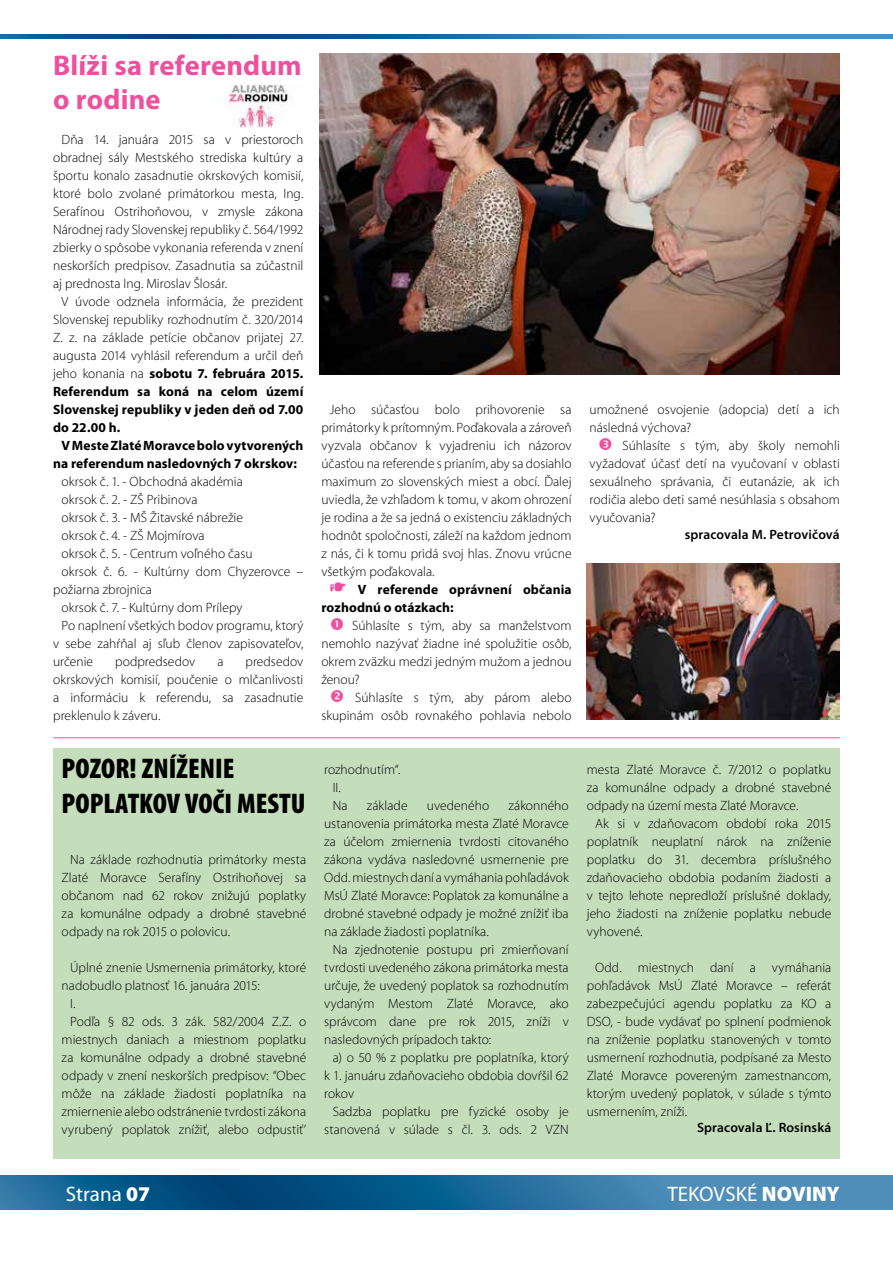
<style>
.page{position:relative;width:893px;height:1263px;background:#fff}
.page>*{position:absolute;margin:0;border:0;box-sizing:border-box;transform-origin:0 0}
.t1{font:900 condensed 28.5px/34.2px "Mini Pro";color:#000}
.t2{font:700 28.5px/34.2px "Mini Pro";letter-spacing:.01em;color:#ee509d}
.t3{font:21px "Mini Pro";color:#fff}
.t4{font:300 13.5px/18px "Mini Pro";color:#000;text-align:justify}
.t5{font:700 13.5px/18px "Mini Pro";letter-spacing:.01em;color:#000}
.t6{font:600 13.5px "Mini Pro";letter-spacing:.01em;color:#000}
.s1{font-weight:700}
.s2{font-family:"Breezi Icon Set";font-weight:400;font-size:16.5px;color:#ee509d}
.s3{font-weight:900}
</style>
<div class="page">
<svg style="left:0;top:1176px;width:893px;height:34px;background:#226c9a"></svg>
<svg style="left:0;top:34px;width:893px;height:4px;background:#246d9c"></svg>
<div style="left:53px;top:748px;width:787px;height:411px;background:#c4debb"></div>
<img style="left:320px;top:53px;width:520px;height:322px">
<img style="left:586px;top:563px;width:254px;height:157px">
<img style="left:224px;top:84px;width:64px;height:44px">
<hr style="left:53px;top:737px;width:787px;height:1px;background:#ee509d">
<h1 class="t2" style="left:53px;top:48px;width:250px">Blíži sa referendum o rodine</h1>
<p class="t4" style="left:53px;top:131px;width:252px;text-indent:9px">Dňa 14. januára 2015 sa v priestoroch obradnej sály Mestského strediska kultúry a športu konalo zasadnutie okrskových komisií, ktoré bolo zvolané primátorkou mesta, Ing.<br>Serafínou Ostrihoňovou, v zmysle zákona Národnej rady Slovenskej republiky č. 564/1992 zbierky o spôsobe vykonania referenda v znení neskorších predpisov. Zasadnutia sa zúčastnil aj prednosta Ing. Miroslav Šlosár.</p>
<p class="t4" style="left:53px;top:293px;width:252px;text-indent:9px">V úvode odznela informácia, že prezident Slovenskej republiky rozhodnutím č. 320/2014<br>Z. z. na základe petície občanov prijatej 27. augusta 2014 vyhlásil referendum a určil deň jeho konania na <span class="s1">sobotu 7. februára 2015.<br>Referendum sa koná na celom území Slovenskej republiky v jeden deň od 7.00 do 22.00 h.</span></p>
<p class="t5" style="left:53px;top:437px;width:252px;text-indent:9px">V Meste Zlaté Moravce bolo vytvorených na referendum nasledovných 7 okrskov:</p>
<p class="t4" style="left:62px;top:473px;width:183px">okrsok č. 1. - Obchodná akadémia</p>
<p class="t4" style="left:62px;top:491px;width:137px">okrsok č. 2. - ZŠ Pribinova</p>
<p class="t4" style="left:62px;top:509px;width:183px">okrsok č. 3. - MŠ Žitavské nábrežie</p>
<p class="t4" style="left:62px;top:527px;width:145px">okrsok č. 4. - ZŠ Mojmírova</p>
<p class="t4" style="left:62px;top:545px;width:192px">okrsok č. 5. - Centrum voľného času</p>
<p class="t4" style="left:62px;top:563px;width:243px">okrsok č. 6. - Kultúrny dom Chyzerovce –</p>
<p class="t4" style="left:53px;top:581px;width:100px">požiarna zbrojnica</p>
<p class="t4" style="left:62px;top:599px;width:182px">okrsok č. 7. - Kultúrny dom Prílepy</p>
<p class="t4" style="left:62px;top:617px;width:243px">Po naplnení všetkých bodov programu, ktorý</p>
<p class="t4" style="left:53px;top:635px;width:252px">v sebe zahŕňal aj sľub členov zapisovateľov,</p>
<p class="t4" style="left:53px;top:653px;width:41px">určenie</p>
<p class="t4" style="left:115px;top:653px;width:82px">podpredsedov</p>
<p class="t4" style="left:217px;top:653px;width:8px">a</p>
<p class="t4" style="left:53px;top:653px;width:252px;text-indent:192px">predsedov okrskových komisií, poučenie o mlčanlivosti a informáciu k referendu, sa zasadnutie preklenulo k záveru.</p>
<h1 class="t1" style="left:62px;top:752px;width:246px">POZOR! ZNÍŽENIE<br>POPLATKOV VOČI MESTU</h1>
<p class="t4" style="left:62px;top:851px;width:246px;text-indent:9px">Na základe rozhodnutia primátorky mesta Zlaté Moravce Serafíny Ostrihoňovej sa občanom nad 62 rokov znižujú poplatky za komunálne odpady a drobné stavebné odpady na rok 2015 o polovicu.</p>
<p class="t4" style="left:70px;top:959px;width:238px">Úplné znenie Usmernenia primátorky, ktoré</p>
<p class="t4" style="left:62px;top:977px;width:200px">nadobudlo platnosť 16. januára 2015:</p>
<p class="t4" style="left:70px;top:995px;width:7px">I.</p>
<p class="t4" style="left:70px;top:1013px;width:238px">Podľa § 82 ods. 3 zák. 582/2004 Z.Z. o</p>
<p class="t4" style="left:62px;top:1031px;width:246px">miestnych daniach a miestnom poplatku</p>
<p class="t4" style="left:62px;top:1049px;width:246px">za komunálne odpady a drobné stavebné</p>
<p class="t4" style="left:62px;top:1067px;width:246px">odpady v znení neskorších predpisov: “Obec</p>
<p class="t4" style="left:62px;top:1085px;width:246px">môže na základe žiadosti poplatníka na</p>
<p class="t4" style="left:62px;top:1103px;width:246px">zmiernenie alebo odstránenie tvrdosti zákona</p>
<p class="t4" style="left:62px;top:1121px;width:246px">vyrubený poplatok znížiť, alebo odpustiť’</p>
<p class="t4" style="left:321px;top:401px;width:252px;text-indent:9px">Jeho súčasťou bolo prihovorenie sa primátorky k prítomným. Poďakovala a zároveň vyzvala občanov k vyjadreniu ich názorov účasťou na referende s prianím, aby sa dosiahlo maximum zo slovenských miest a obcí. Ďalej uviedla, že vzhľadom k tomu, v akom ohrození je rodina a že sa jedná o existenciu základných hodnôt spoločnosti, záleží na každom jednom z nás, či k tomu pridá svoj hlas. Znovu vrúcne všetkým poďakovala.</p>
<p class="t5" style="left:321px;top:581px;width:252px;text-indent:9px"><span class="s2">z</span> V referende oprávnení občania rozhodnú o otázkach:</p>
<p class="t4" style="left:321px;top:617px;width:252px;text-indent:31px">Súhlasíte s tým, aby sa manželstvom nemohlo nazývať žiadne iné spolužitie osôb, okrem zväzku medzi jedným mužom a jednou ženou?</p>
<p class="t4" style="left:321px;top:689px;width:252px;text-align:right">Súhlasíte s tým, aby párom alebo skupinám osôb rovnakého pohlavia nebolo</p>
<p class="t4" style="left:590px;top:401px;width:252px">umožnené osvojenie (adopcia) detí a ich následná výchova?</p>
<p class="t4" style="left:590px;top:437px;width:252px;text-indent:33px">Súhlasíte s tým, aby školy nemohli vyžadovať účasť detí na vyučovaní v oblasti sexuálneho správania, či eutanázie, ak ich rodičia alebo deti samé nesúhlasia s obsahom vyučovania?</p>
<p class="t6" style="left:685px;top:526px;width:157px">spracovala M. Petrovičová</p>
<p class="t4" style="left:333px;top:761px;width:69px;text-align:left;text-indent:-9px">rozhodnutím“.<br>II.<br>Na</p>
<p class="t4" style="left:324px;top:797px;width:246px;text-indent:184px">zákonného ustanovenia primátorka mesta Zlaté Moravce za účelom zmiernenia tvrdosti citovaného zákona vydáva nasledovné usmernenie pre Odd. miestnych daní a vymáhania pohľadávok MsÚ Zlaté Moravce: Poplatok za komunálne a drobné stavebné odpady je možné znížiť iba na základe žiadosti poplatníka.</p>
<p class="t4" style="left:324px;top:941px;width:246px;text-indent:9px">Na zjednotenie postupu pri zmierňovaní tvrdosti uvedeného zákona primátorka mesta určuje, že uvedený poplatok sa rozhodnutím vydaným Mestom Zlaté Moravce, ako správcom dane pre rok 2015, zníži v nasledovných prípadoch takto:</p>
<p class="t4" style="left:324px;top:1049px;width:246px;text-align:left;text-indent:9px">a) o 50 % z poplatku pre poplatníka, ktorý k 1. januáru zdaňovacieho obdobia dovŕšil 62 rokov</p>
<p class="t4" style="left:324px;top:1103px;width:246px;text-align:right">Sadzba poplatku pre fyzické osoby je stanovená v súlade s čl. 3. ods. 2 VZN</p>
<p class="t4" style="left:367px;top:797px;width:42px">základe</p>
<p class="t4" style="left:427px;top:797px;width:64px">uvedeného</p>
<p class="t4" style="left:587px;top:761px;width:246px">mesta Zlaté Moravce č. 7/2012 o poplatku za komunálne odpady a drobné stavebné odpady na území mesta Zlaté Moravce.</p>
<p class="t4" style="left:587px;top:815px;width:246px;text-indent:9px">Ak si v zdaňovacom období roka 2015 poplatník neuplatní nárok na zníženie poplatku do 31. decembra príslušného zdaňovacieho obdobia podaním žiadosti a v tejto lehote nepredloží príslušné doklady, jeho žiadosti na zníženie poplatku nebude vyhovené.</p>
<p class="t4" style="left:587px;top:959px;width:246px;text-indent:9px">Odd. miestnych daní a vymáhania pohľadávok MsÚ Zlaté Moravce – referát zabezpečujúci agendu poplatku za KO a DSO, - bude vydávať po splnení podmienok na zníženie poplatku stanovených v tomto usmernení rozhodnutia, podpísané za Mesto Zlaté Moravce povereným zamestnancom, ktorým uvedený poplatok, v súlade s týmto usmernením, zníži.</p>
<p class="t6" style="left:697px;top:1120px;width:136px">Spracovala Ľ. Rosinská</p>
<h2 class="t3" style="left:66px;top:1182px;width:86px">Strana <span class="s3">07</span></h2>
<h2 class="t3" style="left:667px;top:1182px;width:174px">TEKOVSKÉ <span class="s3">NOVINY</span></h2>
</div>
